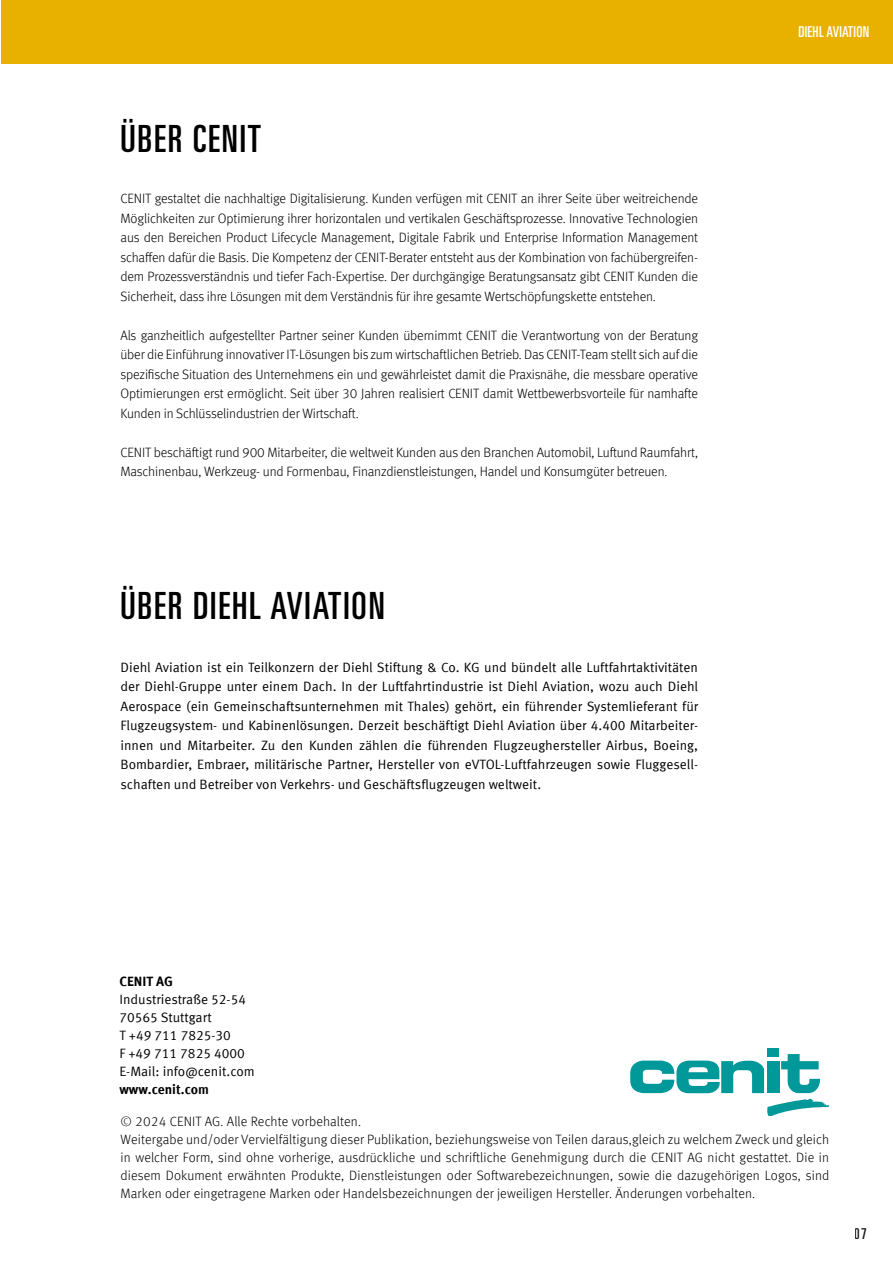
<style>
.page{position:relative;width:893px;height:1263px;background:#fff}
.page>*{position:absolute;margin:0;border:0;box-sizing:border-box;transform-origin:0 0}
.t1{font:37.5px "Univers LT Pro Ult Cond";letter-spacing:.05em;color:#000}
.t2{font:15px "Univers LT Pro Ult Cond";letter-spacing:.02em;color:#fff}
.t3{font:15px "Univers LT Pro Ult Cond";color:#000}
.t4{font:300 13.5px/19.5px "Meta Offc Pro";letter-spacing:.005em;color:#000;text-align:justify}
.t5{font:13.5px/19.5px "Meta Offc Pro Norm";color:#000}
.t6{font:700 13.5px "Meta Offc Pro";color:#000}
</style>
<div class="page">
<div style="left:767px;top:1048px;width:12px;height:9px;background:#009898"></div>
<div style="left:767px;top:1061px;width:12px;height:32px;background:#009898"></div>
<svg style="left:630px;top:1060px;width:134px;height:33px"></svg>
<svg style="left:781px;top:1054px;width:39px;height:39px"></svg>
<svg style="left:767px;top:1099px;width:62px;height:17px"></svg>
<div style="left:1px;top:0;width:892px;height:64px;background:#e8b100"></div>
<h1 class="t1" style="left:120px;top:113px;width:142px">ÜBER CENIT</h1>
<p class="t4" style="left:120px;top:188px;width:579px">CENIT gestaltet die nachhaltige Digitalisierung. Kunden verfügen mit CENIT an ihrer Seite über weitreichende Möglichkeiten zur Optimierung ihrer horizontalen und vertikalen Geschäftsprozesse. Innovative Technologien aus den Bereichen Product Lifecycle Management, Digitale Fabrik und Enterprise Information Management schaffen dafür die Basis. Die Kompetenz der CENIT-Berater entsteht aus der Kombination von fachübergreifen&shy;dem Prozessverständnis und tiefer Fach-Expertise. Der durchgängige Beratungsansatz gibt CENIT Kunden die Sicherheit, dass ihre Lösungen mit dem Verständnis für ihre gesamte Wertschöpfungskette entstehen.</p>
<p class="t4" style="left:120px;top:325px;width:579px">Als ganzheitlich aufgestellter Partner seiner Kunden übernimmt CENIT die Verantwortung von der Beratung über die Einführung innovativer IT-Lösungen bis zum wirtschaftlichen Betrieb. Das CENIT-Team stellt sich auf die spezifische Situation des Unternehmens ein und gewährleistet damit die Praxisnähe, die messbare operative Optimierungen erst ermöglicht. Seit über 30 Jahren realisiert CENIT damit Wettbewerbsvorteile für namhafte Kunden in Schlüsselindustrien der Wirtschaft.</p>
<p class="t4" style="left:120px;top:442px;width:579px">CENIT beschäftigt rund 900 Mitarbeiter, die weltweit Kunden aus den Branchen Automobil, Luftund Raumfahrt,<br>Maschinenbau, Werkzeug- und Formenbau, Finanzdienstleistungen, Handel und Konsumgüter betreuen.</p>
<h1 class="t1" style="left:120px;top:580px;width:266px">ÜBER DIEHL AVIATION</h1>
<p class="t5" style="left:120px;top:656px;width:579px">Diehl Aviation ist ein Teilkonzern der Diehl Stiftung &amp; Co. KG und bündelt alle Luftfahrtaktivitäten der Diehl-Gruppe unter einem Dach. In der Luftfahrtindustrie ist Diehl Aviation, wozu auch Diehl Aerospace (ein Gemeinschaftsunternehmen mit Thales) gehört, ein führender Systemlieferant für Flugzeugsystem- und Kabinenlösungen. Derzeit beschäftigt Diehl Aviation über 4.400 Mitarbeiter‑ innen und Mitarbeiter. Zu den Kunden zählen die führenden Flugzeughersteller Airbus, Boeing, Bombardier, Embraer, militärische Partner, Hersteller von eVTOL-Luftfahrzeugen sowie Fluggesell&shy;schaften und Betreiber von Verkehrs- und Geschäftsflugzeugen weltweit.</p>
<p class="t2" style="left:798px;top:21px;width:72px">DIEHL AVIATION</p>
<p class="t6" style="left:119px;top:971px;width:55px">CENIT AG</p>
<p class="t5" style="left:119px;top:989px;width:137px;line-height:18px">Industriestraße 52-54<br>70565 Stuttgart<br>T +49 711 7825-30<br>F +49 711 7825 4000<br>E-Mail: info@cenit.com</p>
<p class="t6" style="left:119px;top:1079px;width:91px">www.cenit.com</p>
<p class="t4" style="left:120px;top:1112px;width:710px;line-height:18px;text-align:left">© 2024 CENIT AG. Alle Rechte vorbehalten.<br>Weitergabe und/oder Vervielfältigung dieser Publikation, beziehungsweise von Teilen daraus,gleich zu welchem Zweck und gleich in welcher Form, sind ohne vorherige, ausdrückliche und schriftliche Genehmigung durch die CENIT AG nicht gestattet. Die in diesem Dokument erwähnten Produkte, Dienstleistungen oder Softwarebezeichnungen, sowie die dazugehörigen Logos, sind Marken oder eingetragene Marken oder Handelsbezeichnungen der jeweiligen Hersteller. Änderungen vorbehalten.</p>
<p class="t3" style="left:855px;top:1223px;width:14px">07</p>
</div>
